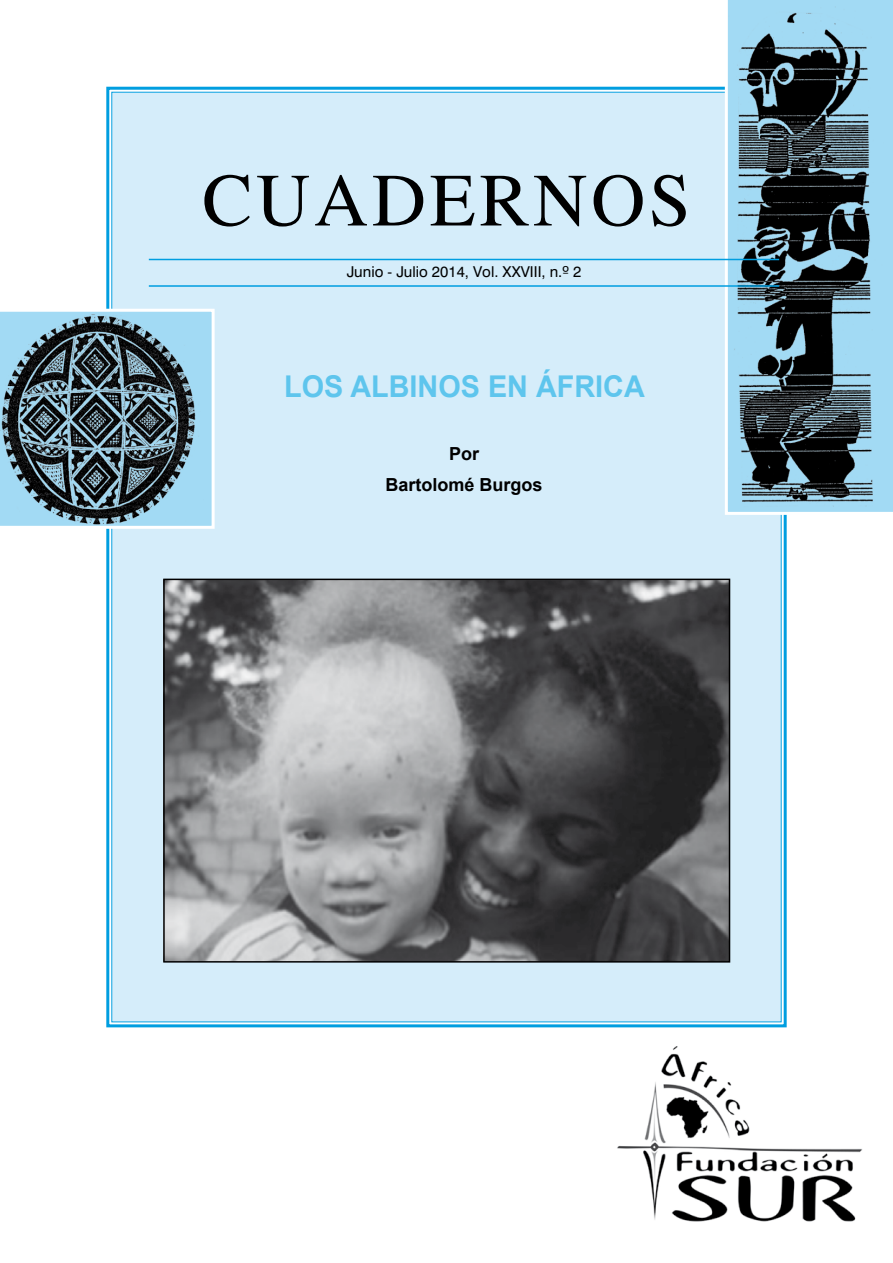
<style>
.page{position:relative;width:893px;height:1263px;background:#fff}
.page>*{position:absolute;margin:0;border:0;box-sizing:border-box;transform-origin:0 0}
.t1{font:75px "Times";letter-spacing:.05em;color:#000}
.t2{font:700 30px "Arial";color:#5ec5ed;scale:.96 1}
.t3{font:700 18px/31.5px "Arial";color:#000;text-align:center}
.t4{font:15px "Swiss 721 BT";color:#000}
</style>
<div class="page">
<div style="left:106px;top:86px;width:681px;height:942px;background:#d5edfa"></div>
<svg style="left:725px;top:0;width:168px;height:515px;background:#698592"></svg>
<hr style="left:149px;top:259px;width:630px;height:1px;background:#009ee0">
<hr style="left:149px;top:285px;width:630px;height:2px;background:#009ee0">
<svg style="left:0;top:309px;width:215px;height:220px;background:#66818e"></svg>
<img style="left:166px;top:582px;width:561px;height:377px">
<div style="left:163px;top:579px;width:567px;height:383px;border:2px solid #000"></div>
<img style="left:617px;top:1046px;width:246px;height:176px">
<h1 class="t1" style="left:202px;top:158px;width:490px">CUADERNOS</h1>
<p class="t4" style="left:347px;top:262px;width:236px">Junio - Julio 2014, Vol. XXVIII, n.º 2</p>
<h2 class="t2" style="left:284px;top:366px;width:377px">LOS ALBINOS EN ÁFRICA</h2>
<p class="t3" style="left:385px;top:438px;width:159px">Por<br>Bartolomé Burgos</p>
</div>
